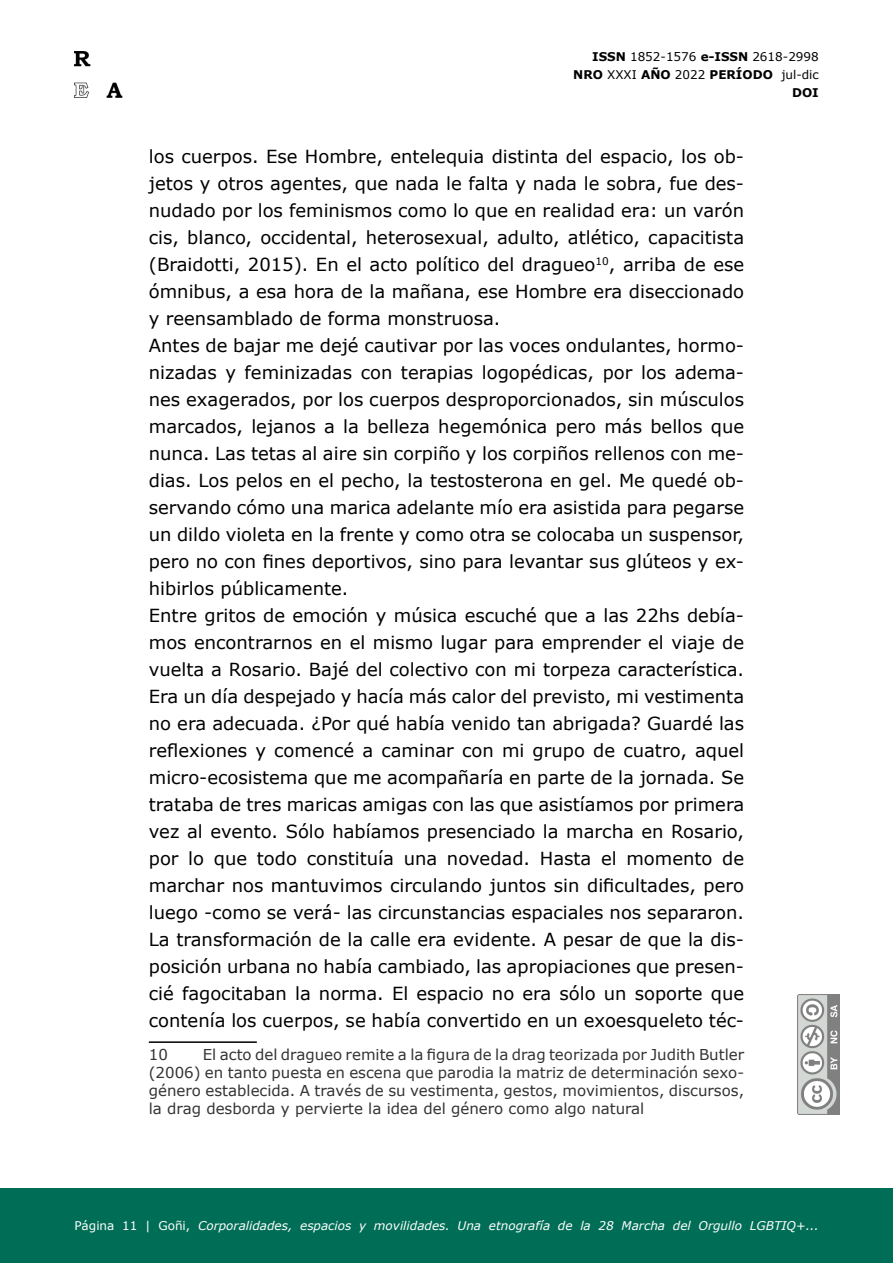
<style>
.page{position:relative;width:893px;height:1263px;background:#fff}
.page>*{position:absolute;margin:0;border:0;box-sizing:border-box;transform-origin:0 0}
.t1{font:18px/27px "Verdana";color:#000;text-align:justify}
.Notas_a_pie{font:15px/18px "Verdana";color:#333;text-align:justify}
.t2{font:italic 12px "Verdana";color:#fff}
.t3{font:12px/18px "Verdana";color:#000;text-align:right}
.s1{font-weight:700}
.s2{font-style:normal}
</style>
<div class="page">
<img style="left:798px;top:994px;width:42px;height:120px">
<div style="left:0;top:1188px;width:893px;height:75px;background:#006e56"></div>
<img style="left:74px;top:52px;width:49px;height:45px">
<hr style="left:149px;top:1041px;width:108px;height:2px;background:#000">
<p class="t3" style="left:573px;top:47px;width:247px"><span class="s1">ISSN</span> 1852-1576 <span class="s1">e-ISSN</span> 2618-2998<br><span class="s1">NRO</span> XXXI <span class="s1">AÑO</span> 2022 <span class="s1">PERÍODO</span> jul-dic<br><span class="s1">DOI</span></p>
<p class="t1" style="left:149px;top:142px;width:597px">los cuerpos. Ese Hombre, entelequia distinta del espacio, los ob&shy;jetos y otros agentes, que nada le falta y nada le sobra, fue des&shy;nudado por los feminismos como lo que en realidad era: un varón cis, blanco, occidental, heterosexual, adulto, atlético, capacitista (Braidotti, 2015). En el acto político del dragueo<sup>10</sup>, arriba de ese ómnibus, a esa hora de la mañana, ese Hombre era diseccionado y reensamblado de forma monstruosa.</p>
<p class="t1" style="left:149px;top:331px;width:597px">Antes de bajar me dejé cautivar por las voces ondulantes, hormo&shy;nizadas y feminizadas con terapias logopédicas, por los adema&shy;nes exagerados, por los cuerpos desproporcionados, sin músculos marcados, lejanos a la belleza hegemónica pero más bellos que nunca. Las tetas al aire sin corpiño y los corpiños rellenos con me&shy;dias. Los pelos en el pecho, la testosterona en gel. Me quedé ob&shy;servando cómo una marica adelante mío era asistida para pegarse un dildo violeta en la frente y como otra se colocaba un suspensor, pero no con fines deportivos, sino para levantar sus glúteos y ex&shy;hibirlos públicamente.</p>
<p class="t1" style="left:149px;top:601px;width:597px">Entre gritos de emoción y música escuché que a las 22hs debía&shy;mos encontrarnos en el mismo lugar para emprender el viaje de vuelta a Rosario. Bajé del colectivo con mi torpeza característica.<br>Era un día despejado y hacía más calor del previsto, mi vestimenta no era adecuada. ¿Por qué había venido tan abrigada? Guardé las reflexiones y comencé a caminar con mi grupo de cuatro, aquel micro-ecosistema que me acompañaría en parte de la jornada. Se trataba de tres maricas amigas con las que asistíamos por primera vez al evento. Sólo habíamos presenciado la marcha en Rosario, por lo que todo constituía una novedad. Hasta el momento de marchar nos mantuvimos circulando juntos sin dificultades, pero luego -como se verá- las circunstancias espaciales nos separaron.</p>
<p class="t1" style="left:149px;top:925px;width:597px">La transformación de la calle era evidente. A pesar de que la dis&shy;posición urbana no había cambiado, las apropiaciones que presen&shy;cié fagocitaban la norma. El espacio no era sólo un soporte que contenía los cuerpos, se había convertido en un exoesqueleto téc-</p>
<p class="Notas_a_pie" style="left:149px;top:1045px;width:21px">10</p>
<p class="Notas_a_pie" style="left:149px;top:1045px;width:597px;text-indent:54px">El acto del dragueo remite a la figura de la drag teorizada por Judith Butler (2006) en tanto puesta en escena que parodia la matriz de determinación sexo&shy;género establecida. A través de su vestimenta, gestos, movimientos, discursos, la drag desborda y pervierte la idea del género como algo natural</p>
<p class="t2" style="left:74px;top:1217px;width:746px"><span class="s2">Página 11 | Goñi,</span> Corporalidades, espacios y movilidades. Una etnografía de la 28 Marcha del Orgullo LGBTIQ+...</p>
</div>
